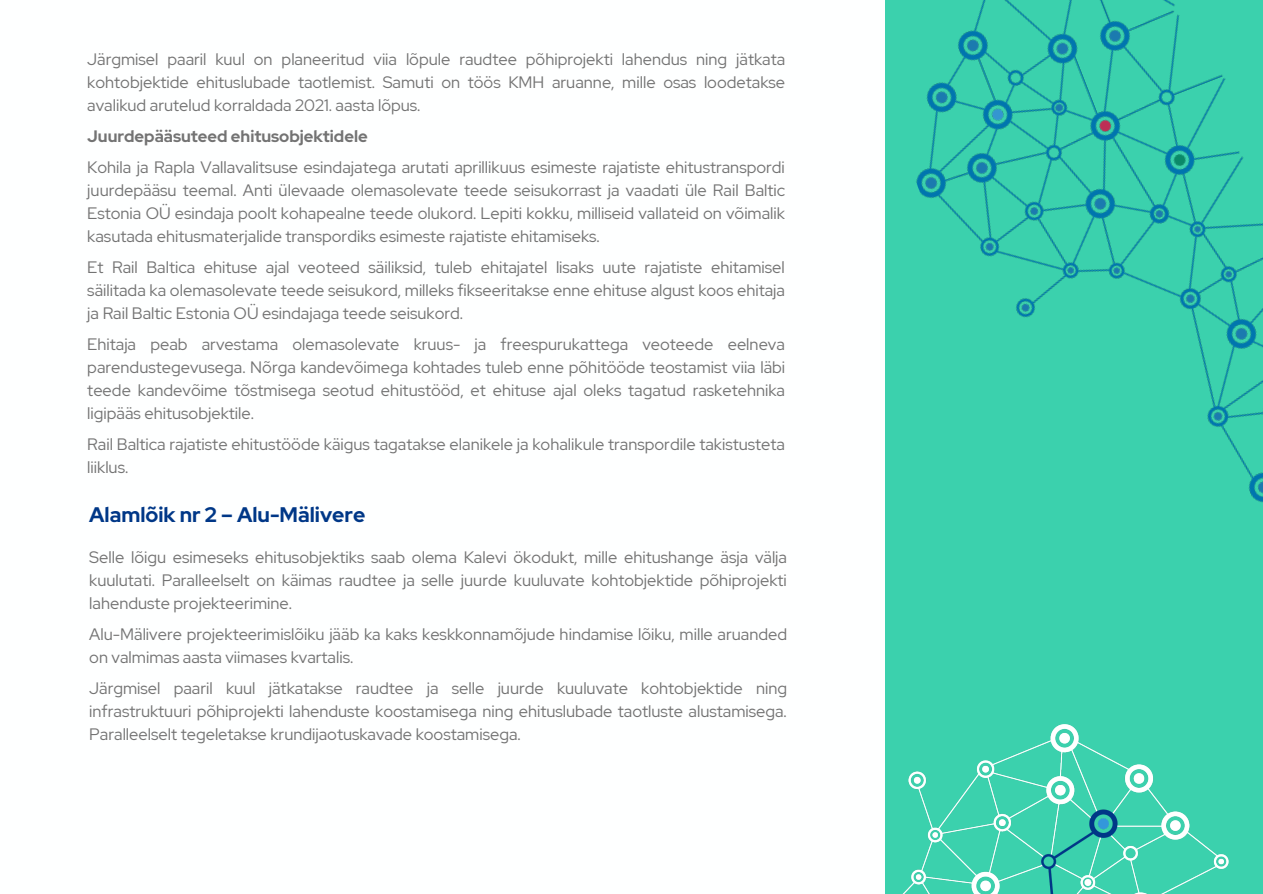
<style>
.page{position:relative;width:1263px;height:894px;background:#fff}
.page>*{position:absolute;margin:0;border:0;box-sizing:border-box;transform-origin:0 0}
.t1{font:700 21px "Red Hat Display";color:#003787}
.t2{font:16.5px/23px "Red Hat Display";color:#737373;text-align:justify}
.t3{font:700 16.5px "Red Hat Display";color:#737373}
</style>
<div class="page">
<div style="left:885px;top:0;width:378px;height:893px;background:#3bd1ad"></div>
<img style="left:903px;top:724px;width:326px;height:169px">
<img style="left:916px;top:0;width:347px;height:503px">
<p class="t2" style="left:87px;top:47px;width:699px">Järgmisel paaril kuul on planeeritud viia lõpule raudtee põhiprojekti lahendus ning jätkata kohtobjektide ehituslubade taotlemist. Samuti on töös KMH aruanne, mille osas loodetakse avalikud arutelud korraldada 2021. aasta lõpus.</p>
<p class="t3" style="left:87px;top:125px;width:282px">Juurdepääsuteed ehitusobjektidele</p>
<p class="t2" style="left:87px;top:155px;width:699px">Kohila ja Rapla Vallavalitsuse esindajatega arutati aprillikuus esimeste rajatiste ehitustranspordi juurdepääsu teemal. Anti ülevaade olemasolevate teede seisukorrast ja vaadati üle Rail Baltic Estonia OÜ esindaja poolt kohapealne teede olukord. Lepiti kokku, milliseid vallateid on võimalik kasutada ehitusmaterjalide transpordiks esimeste rajatiste ehitamiseks.</p>
<p class="t2" style="left:87px;top:255px;width:699px">Et Rail Baltica ehituse ajal veoteed säiliksid, tuleb ehitajatel lisaks uute rajatiste ehitamisel säilitada ka olemasolevate teede seisukord, milleks fikseeritakse enne ehituse algust koos ehitaja ja Rail Baltic Estonia OÜ esindajaga teede seisukord.</p>
<p class="t2" style="left:87px;top:332px;width:699px">Ehitaja peab arvestama olemasolevate kruus- ja freespurukattega veoteede eelneva parendustegevusega. Nõrga kandevõimega kohtades tuleb enne põhitööde teostamist viia läbi teede kandevõime tõstmisega seotud ehitustööd, et ehituse ajal oleks tagatud rasketehnika ligipääs ehitusobjektile.</p>
<p class="t2" style="left:87px;top:432px;width:699px">Rail Baltica rajatiste ehitustööde käigus tagatakse elanikele ja kohalikule transpordile takistusteta liiklus.</p>
<p class="t1" style="left:89px;top:500px;width:278px">Alamlõik nr 2 – Alu-Mälivere</p>
<p class="t2" style="left:89px;top:545px;width:699px">Selle lõigu esimeseks ehitusobjektiks saab olema Kalevi ökodukt, mille ehitushange äsja välja kuulutati. Paralleelselt on käimas raudtee ja selle juurde kuuluvate kohtobjektide põhiprojekti lahenduste projekteerimine.</p>
<p class="t2" style="left:89px;top:622px;width:699px">Alu-Mälivere projekteerimislõiku jääb ka kaks keskkonnamõjude hindamise lõiku, mille aruanded on valmimas aasta viimases kvartalis.</p>
<p class="t2" style="left:89px;top:676px;width:699px">Järgmisel paaril kuul jätkatakse raudtee ja selle juurde kuuluvate kohtobjektide ning infrastruktuuri põhiprojekti lahenduste koostamisega ning ehituslubade taotluste alustamisega.<br>Paralleelselt tegeletakse krundijaotuskavade koostamisega.</p>
</div>
